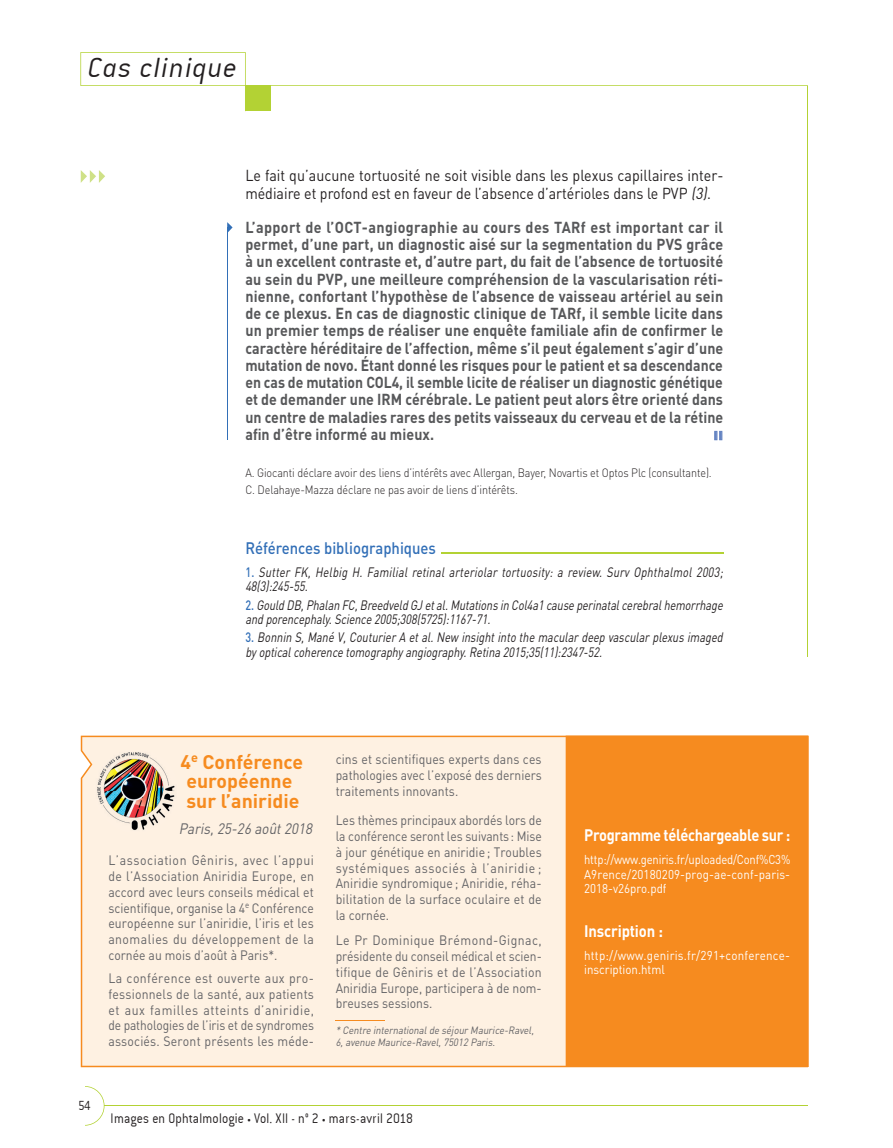
<style>
.page{position:relative;width:893px;height:1148px;background:#fff}
.page>*{position:absolute;margin:0;border:0;box-sizing:border-box;transform-origin:0 0}
.t1{font:italic 30px "Conduit ITCTT Light";letter-spacing:.035em;color:#231f20}
.t2{font:700 19.5px/19.5px "DINOT";color:#f68b1f;text-align:center}
.t3{font:700 16.5px "DINOT";letter-spacing:-.025em;color:#fff;scale:.88 1}
.t4{font:500 16.5px "DINOT";color:#326fb7;scale:.9 1}
.t5{font:700 16.5px "DINOT";letter-spacing:-.025em;color:#fff;scale:.9 1}
.t6{font:700 15.75px/17.2px "DINOT";letter-spacing:.005em;color:#57585a;text-align:justify;scale:.91 1}
.t7{font:15.75px/17.2px "DINOT";color:#231f20;scale:.9 1}
.t8{font:15px "Conduit ITCTT Light";letter-spacing:.015em;color:#231f20;scale:.9 1}
.t9{font:italic 15px "DINOT";color:#636366;scale:.9 1}
.t10{font:14.25px "Conduit ITCTT Light";color:#231f20;scale:.9 1}
.t11{font:13.5px/15.8px "DINOT";letter-spacing:.005em;color:#636366;text-align:justify;scale:.91 1}
.t12{font:italic 13.5px/14.2px "DINOT";color:#231f20;scale:.8 1}
.t13{font:13.5px/15.8px "DINOT";letter-spacing:.005em;color:#636366;text-align:justify;scale:.9 1}
.t14{font:12.75px/14.2px "DINOT";letter-spacing:.01em;color:#fff;text-align:justify;scale:.88 1}
.t15{font:12.75px/14.2px "DINOT";letter-spacing:.01em;color:#fff;scale:.91 1}
.t16{font:300 12px/16.2px "DINOT";letter-spacing:-.01em;color:#231f20;scale:.9 1}
.t17{font:700 11.85px "DINOT";color:#6483c2;scale:1.33 1}
.t18{font:italic 10.5px/12px "DINOT";color:#636366;scale:.9 1}
.s1{font-style:italic}
.s2{font-weight:500;font-style:normal;color:#326fb7}
.s3{font-size:9px}
</style>
<div class="page">
<svg style="left:80px;top:52px;width:728px;height:34px"></svg>
<div style="left:245px;top:86px;width:26px;height:25px;background:#b3d234"></div>
<hr style="left:807px;top:86px;width:1px;height:571px;background:#b3d234">
<svg style="left:85px;top:1086px;width:20px;height:40px"></svg>
<hr style="left:104px;top:1105px;width:704px;height:1px;background:#b3d234">
<svg style="left:81px;top:170px;width:24px;height:13px"></svg>
<hr style="left:441px;top:553px;width:282px;height:1px;background:#b3d234">
<svg style="left:714px;top:431px;width:8px;height:9px"></svg>
<hr style="left:227px;top:227px;width:1px;height:213px;background:#326fb7">
<svg style="left:227px;top:222px;width:6px;height:10px"></svg>
<div style="left:81px;top:736px;width:485px;height:331px;background:#fef1e2"></div>
<hr style="left:336px;top:1021px;width:49px;height:1px;background:#f68b1f">
<div style="left:566px;top:736px;width:243px;height:331px;background:#f68b1f"></div>
<img style="left:94px;top:749px;width:34px;height:37px">
<svg style="left:94px;top:791px;width:1px;height:12px"></svg>
<h1 class="t1" style="left:88px;top:49px;width:151px">Cas clinique</h1>
<p class="t7" style="left:245px;top:166px;width:533px">Le fait qu’aucune tortuosité ne soit visible dans les plexus capillaires inter&shy;médiaire et profond est en faveur de l’absence d’artérioles dans le PVP <span class="s1">(3)</span>.</p>
<p class="t6" style="left:245px;top:218px;width:527px">L’apport de l’OCT-angiographie au cours des TARf est important car il permet, d’une part, un diagnostic aisé sur la segmentation du PVS grâce à un excellent contraste et, d’autre part, du fait de l’absence de tortuosité au sein du PVP, une meilleure compréhension de la vascularisation réti&shy;nienne, confortant l’hypothèse de l’absence de vaisseau artériel au sein de ce plexus. En cas de diagnostic clinique de TARf, il semble licite dans un premier temps de réaliser une enquête familiale afin de confirmer le caractère héréditaire de l’affection, même s’il peut également s’agir d’une mutation de novo. Étant donné les risques pour le patient et sa descendance en cas de mutation COL4, il semble licite de réaliser un diagnostic génétique et de demander une IRM cérébrale. Le patient peut alors être orienté dans un centre de maladies rares des petits vaisseaux du cerveau et de la rétine afin d’être informé au mieux.</p>
<p class="t17" style="left:713px;top:427px;width:9px">II</p>
<p class="t16" style="left:245px;top:464px;width:520px">A. Giocanti déclare avoir des liens d’intérêts avec Allergan, Bayer, Novartis et Optos Plc (consultante).<br>C. Delahaye-Mazza déclare ne pas avoir de liens d’intérêts.</p>
<p class="t4" style="left:245px;top:537px;width:213px">Références bibliographiques</p>
<p class="t12" style="left:245px;top:564px;width:602px"><span class="s2">1 .</span> Sutter FK, Helbig H. Familial retinal arteriolar tortuosity: a review. Surv Ophthalmol 2003;<br>48(3):245-55.</p>
<p class="t12" style="left:245px;top:597px;width:602px"><span class="s2">2 .</span> Gould DB,Phalan FC,Breedveld GJetal.Mutationsin Col4a1causeperinatalcerebralhemorrhage and porencephaly.Science 2005;308(5725):1167-71.</p>
<p class="t12" style="left:245px;top:630px;width:602px"><span class="s2">3 .</span> Bonnin S,Mané V,CouturierA etal.New insightinto the maculardeep vascularplexusimaged byopticalcoherence tomographyangiography.Retina 2015;35(11):2347-52.</p>
<p class="t2" style="left:180px;top:751px;width:124px">4<sup>e</sup> Conférence européenne sur l’aniridie</p>
<p class="t9" style="left:179px;top:818px;width:153px">Paris,25-26 août2018</p>
<p class="t11" style="left:108px;top:852px;width:227px">L’association Gêniris, avec l’appui de l’Association Aniridia Europe, en accord avec leurs conseils médical et scientifique, organise la 4<sup>e</sup> Conférence européenne sur l’aniridie, l’iris et les anomalies du développement de la cornée au mois d’août à Paris*.</p>
<p class="t11" style="left:108px;top:970px;width:227px">La conférence est ouverte aux pro&shy;fessionnels de la santé, aux patients et aux familles atteints d’aniridie, de pathologies de l’iris et de syndromes associés. Seront présents les méde-</p>
<p class="t13" style="left:336px;top:751px;width:231px">cins et scientifiques experts dans ces pathologies avec l’exposé des derniers traitements innovants.</p>
<p class="t13" style="left:336px;top:812px;width:231px">Les thèmes principaux abordés lors de la conférence seront les suivants : Mise à jour génétique en aniridie ; Troubles systémiques associés à l’aniridie ; Aniridie syndromique ; Aniridie, réha&shy;bilitation de la surface oculaire et de la cornée.</p>
<p class="t11" style="left:336px;top:932px;width:228px">Le Pr Dominique Brémond-Gignac, présidente du conseil médical et scien&shy;tifique de Gêniris et de l’Association Aniridia Europe, participera à de nom&shy;breuses sessions.</p>
<p class="t18" style="left:336px;top:1024px;width:224px">* Centre internationalde séjourMaurice-Ravel,<br>6,avenue Maurice-Ravel,75012 Paris.</p>
<p class="t10" style="left:78px;top:1097px;width:15px">54</p>
<p class="t8" style="left:111px;top:1109px;width:337px">Images en Ophtalmologie <span class="s3">•</span> Vol. XII - n° 2 <span class="s3">•</span> mars-avril 2018</p>
<p class="t3" style="left:584px;top:824px;width:236px">Programme téléchargeable sur :</p>
<p class="t14" style="left:584px;top:852px;width:236px">http://www.geniris.fr/uploaded/Conf%C3% A9rence/20180209-prog-ae-conf-paris-2018-v26pro.pdf</p>
<p class="t5" style="left:584px;top:920px;width:89px">Inscription :</p>
<p class="t15" style="left:584px;top:947px;width:228px">http://www.geniris.fr/291+conference&shy;inscription.html</p>
</div>
